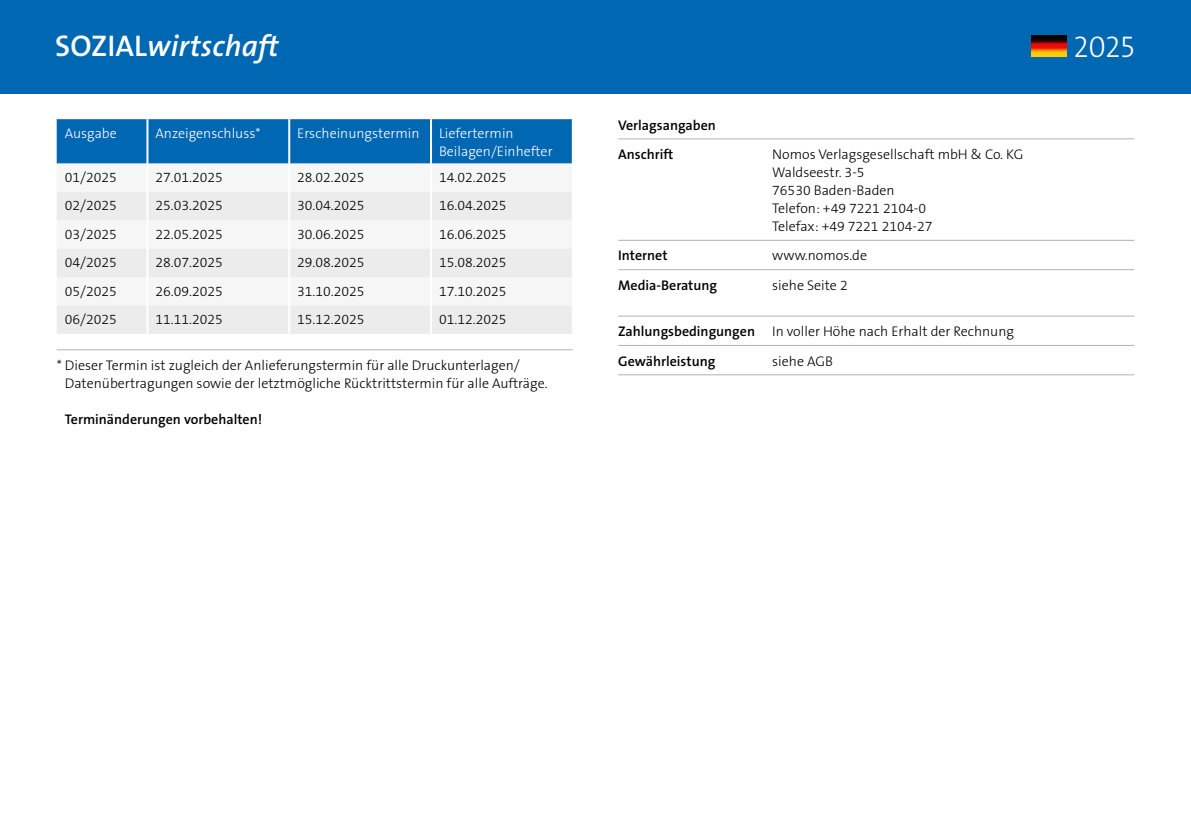
<style>
.page{position:relative;width:1191px;height:840px;background:#fff}
.page>*{position:absolute;margin:0;border:0;box-sizing:border-box;transform-origin:0 0}
.t1{font:italic 600 30px "The Sans Os F";letter-spacing:.005em;color:#fff}
.t2{font:300 30px "The Sans Os F";color:#fff}
.t3{font:300 14px/18px "The Sans Os F";color:#000}
.t4{font:600 14px/29.4px "The Sans Os F";color:#000}
.t5{font:300 14px/18px "The Sans Os F";color:#fff}
.s1{font-style:normal}
.s2{font-weight:300}
</style>
<div class="page">
<div style="left:0;top:0;width:1191px;height:94px;background:#0067b3"></div>
<img style="left:1031px;top:35px;width:36px;height:22px">
<hr style="left:618px;top:138px;width:516px;height:1px;background:#b1b2b3">
<hr style="left:618px;top:240px;width:516px;height:1px;background:#b1b2b3">
<hr style="left:618px;top:269px;width:516px;height:1px;background:#b1b2b3">
<hr style="left:618px;top:315px;width:516px;height:1px;background:#b1b2b3">
<hr style="left:618px;top:345px;width:516px;height:1px;background:#b1b2b3">
<hr style="left:618px;top:374px;width:516px;height:1px;background:#b1b2b3">
<div style="left:57px;top:119px;width:515px;height:44px;background:#0067b3"></div>
<svg style="left:57px;top:163px;width:515px;height:1px"></svg>
<svg style="left:57px;top:192px;width:515px;height:141px;fill:#ececec"></svg>
<hr style="left:146px;top:119px;width:2px;height:44px;background:#fff">
<hr style="left:146px;top:163px;width:2px;height:29px;background:#fff">
<hr style="left:146px;top:192px;width:2px;height:28px;background:#fff">
<hr style="left:146px;top:220px;width:2px;height:28px;background:#fff">
<hr style="left:146px;top:248px;width:2px;height:29px;background:#fff">
<hr style="left:146px;top:277px;width:2px;height:28px;background:#fff">
<hr style="left:146px;top:305px;width:2px;height:28px;background:#fff">
<hr style="left:288px;top:119px;width:2px;height:44px;background:#fff">
<hr style="left:430px;top:119px;width:2px;height:44px;background:#fff">
<hr style="left:288px;top:163px;width:2px;height:29px;background:#fff">
<hr style="left:430px;top:163px;width:2px;height:29px;background:#fff">
<hr style="left:288px;top:192px;width:2px;height:28px;background:#fff">
<hr style="left:430px;top:192px;width:2px;height:28px;background:#fff">
<hr style="left:288px;top:220px;width:2px;height:28px;background:#fff">
<hr style="left:430px;top:220px;width:2px;height:28px;background:#fff">
<hr style="left:288px;top:248px;width:2px;height:29px;background:#fff">
<hr style="left:430px;top:248px;width:2px;height:29px;background:#fff">
<hr style="left:288px;top:277px;width:2px;height:28px;background:#fff">
<hr style="left:430px;top:277px;width:2px;height:28px;background:#fff">
<hr style="left:288px;top:305px;width:2px;height:28px;background:#fff">
<hr style="left:430px;top:305px;width:2px;height:28px;background:#fff">
<hr style="left:57px;top:349px;width:516px;height:1px;background:#b1b2b3">
<h1 class="t1" style="left:55px;top:27px;width:225px"><span class="s1">SOZIAL</span>wirtschaft</h1>
<p class="t5" style="left:65px;top:124px;width:54px">Ausgabe</p>
<p class="t5" style="left:155px;top:124px;width:107px">Anzeigenschluss*</p>
<p class="t5" style="left:297px;top:124px;width:124px">Erscheinungstermin</p>
<p class="t5" style="left:439px;top:124px;width:115px">Liefertermin<br>Beilagen/Einhefter</p>
<p class="t3" style="left:65px;top:168px;width:54px">01/2025</p>
<p class="t3" style="left:155px;top:168px;width:69px">27.01.2025</p>
<p class="t3" style="left:297px;top:168px;width:69px">28.02.2025</p>
<p class="t3" style="left:439px;top:168px;width:69px">14.02.2025</p>
<p class="t3" style="left:65px;top:197px;width:54px">02/2025</p>
<p class="t3" style="left:155px;top:197px;width:69px">25.03.2025</p>
<p class="t3" style="left:297px;top:197px;width:69px">30.04.2025</p>
<p class="t3" style="left:439px;top:197px;width:69px">16.04.2025</p>
<p class="t3" style="left:65px;top:225px;width:54px">03/2025</p>
<p class="t3" style="left:155px;top:225px;width:69px">22.05.2025</p>
<p class="t3" style="left:297px;top:225px;width:69px">30.06.2025</p>
<p class="t3" style="left:439px;top:225px;width:69px">16.06.2025</p>
<p class="t3" style="left:65px;top:253px;width:54px">04/2025</p>
<p class="t3" style="left:155px;top:253px;width:69px">28.07.2025</p>
<p class="t3" style="left:297px;top:253px;width:69px">29.08.2025</p>
<p class="t3" style="left:439px;top:253px;width:69px">15.08.2025</p>
<p class="t3" style="left:65px;top:282px;width:54px">05/2025</p>
<p class="t3" style="left:155px;top:282px;width:69px">26.09.2025</p>
<p class="t3" style="left:297px;top:282px;width:69px">31.10.2025</p>
<p class="t3" style="left:439px;top:282px;width:69px">17.10.2025</p>
<p class="t3" style="left:65px;top:310px;width:54px">06/2025</p>
<p class="t3" style="left:155px;top:310px;width:69px">11.11.2025</p>
<p class="t3" style="left:297px;top:310px;width:69px">15.12.2025</p>
<p class="t3" style="left:439px;top:310px;width:69px">01.12.2025</p>
<p class="t3" style="left:65px;top:356px;width:484px;text-indent:-8px">* Dieser Termin ist zugleich der Anlieferungstermin für alle Druckunterlagen/<br>Datenübertragungen sowie der letztmögliche Rücktrittstermin für alle Aufträge.</p>
<p class="t4" style="left:65px;top:404px;width:199px">Terminänderungen vorbehalten!</p>
<p class="t4" style="left:618px;top:110px;width:99px">Verlagsangaben<br>Anschrift</p>
<p class="t3" style="left:772px;top:145px;width:253px">Nomos Verlagsgesellschaft mbH &amp; Co. KG<br>Waldseestr. 3-5<br>76530 Baden-Baden<br>Telefon: +49 7221 2104-0<br>Telefax: +49 7221 2104-27</p>
<p class="t4" style="left:618px;top:241px;width:51px">Internet</p>
<p class="t3" style="left:772px;top:246px;width:96px">www.nomos.de</p>
<p class="t4" style="left:618px;top:270px;width:100px">Media-Beratung</p>
<p class="t3" style="left:772px;top:276px;width:77px">siehe Seite 2</p>
<p class="t4" style="left:618px;top:316px;width:397px">Zahlungsbedingungen <span class="s2">In voller Höhe nach Erhalt der Rechnung<br></span>Gewährleistung</p>
<p class="t3" style="left:772px;top:352px;width:62px">siehe AGB</p>
<h1 class="t2" style="left:1073px;top:27px;width:62px">2025</h1>
</div>
